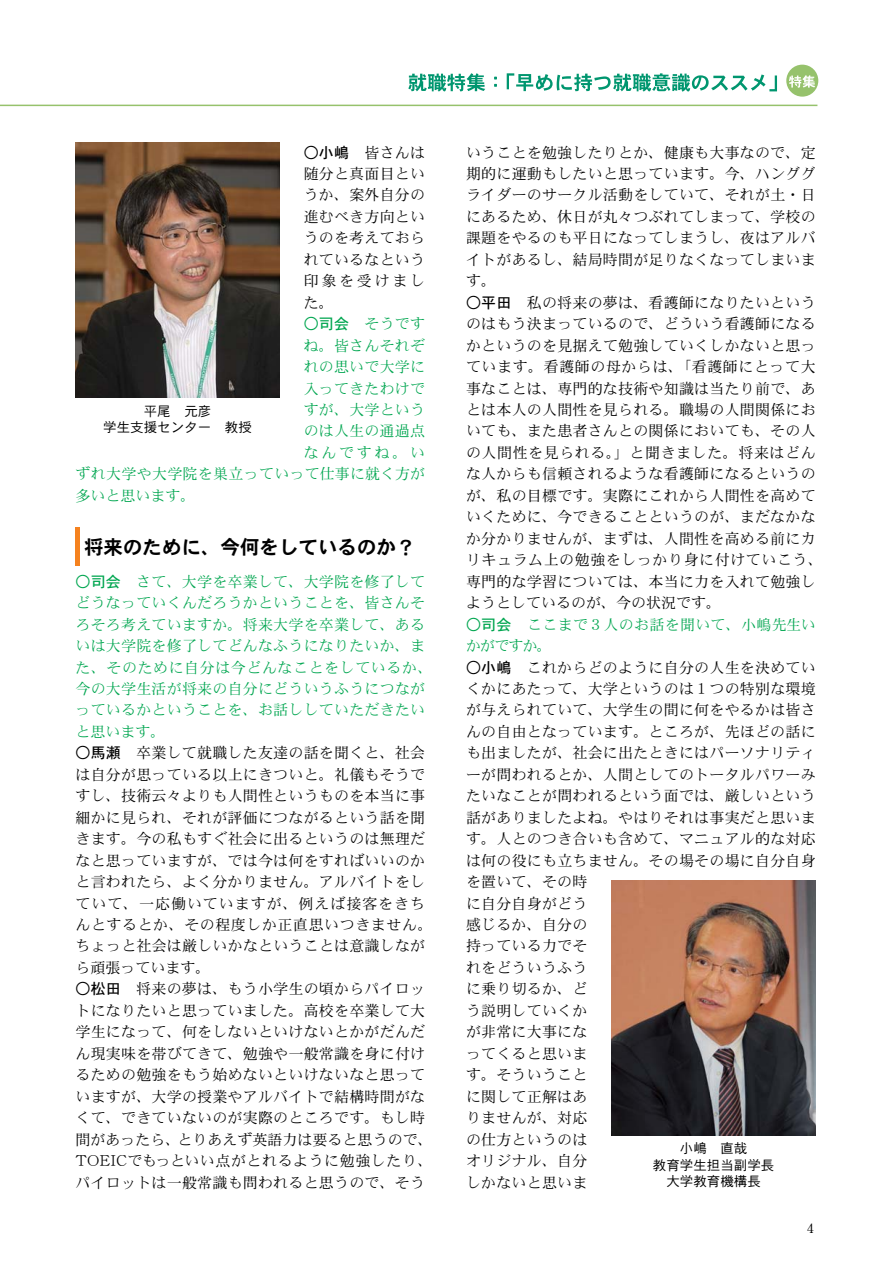
<style>
.page{position:relative;width:893px;height:1262px;background:#fff}
.page>*{position:absolute;margin:0;border:0;box-sizing:border-box;transform-origin:0 0}
.t1{font:19.5px "DFPHS Gothic CID W7";color:#000}
.t2{font:15px/21.5px "DFPHS Mincho CID W3";letter-spacing:.015em;color:#000}
.t3{font:15px/21.5px "DFPHS Mincho CID W3";letter-spacing:.015em;color:#00a650}
.t4{font:13.5px/16.5px "DFPHS Gothic CID W3";color:#000;text-align:center}
.t5{font:13.2px "Ryumin";color:#000}
.s1{font-family:"DFPHS Gothic CID W5"}
</style>
<div class="page">
<hr style="left:0;top:105px;width:817px;height:1px;background:#96c26c">
<div style="left:786px;top:65px;width:32px;height:32px;background:#96c26c;border-radius:50%"></div>
<svg style="left:789px;top:75px;width:26px;height:13px"></svg>
<svg style="left:408px;top:73px;width:77px;height:19px"></svg>
<svg style="left:494px;top:77px;width:3px;height:10px"></svg>
<svg style="left:506px;top:73px;width:271px;height:19px"></svg>
<div style="left:75px;top:527px;width:5px;height:39px;background:#f5821f"></div>
<img style="left:611px;top:880px;width:204px;height:255px">
<img style="left:75px;top:143px;width:205px;height:255px">
<p class="t2" style="left:304px;top:143px;width:123px;text-align:justify"><span class="s1">○小嶋</span> 皆さんは随分と真面目というか、案外自分の進むべき方向というのを考えておられているなという印象を受けました。</p>
<p class="t3" style="left:304px;top:315px;width:123px"><span class="s1">○司会</span> そうです</p>
<p class="t3" style="left:304px;top:336px;width:123px">ね。皆さんそれぞ</p>
<p class="t3" style="left:304px;top:358px;width:123px">れの思いで大学に</p>
<p class="t3" style="left:304px;top:379px;width:123px">入ってきたわけで</p>
<p class="t3" style="left:304px;top:401px;width:123px">すが、大学という</p>
<p class="t3" style="left:304px;top:422px;width:123px">のは人生の通過点</p>
<p class="t3" style="left:304px;top:443px;width:123px">なんですね。い</p>
<p class="t3" style="left:75px;top:465px;width:351px">ずれ大学や大学院を巣立っていって仕事に就く方が</p>
<p class="t3" style="left:75px;top:486px;width:121px">多いと思います。</p>
<h1 class="t1" style="left:84px;top:540px;width:333px">将来のために、今何をしているのか？</h1>
<p class="t3" style="left:75px;top:572px;width:358px"><span class="s1">○司会</span> さて、大学を卒業して、大学院を修了してどうなっていくんだろうかということを、皆さんそろそろ考えていますか。将来大学を卒業して、あるいは大学院を修了してどんなふうになりたいか、また、そのために自分は今どんなことをしているか、今の大学生活が将来の自分にどういうふうにつながっているかということを、お話ししていただきたいと思います。</p>
<p class="t2" style="left:75px;top:744px;width:359px"><span class="s1">○馬瀬</span> 卒業して就職した友達の話を聞くと、社会は自分が思っている以上にきついと。礼儀もそうですし、技術云々よりも人間性というものを本当に事細かに見られ、それが評価につながるという話を聞きます。今の私もすぐ社会に出るというのは無理だなと思っていますが、では今は何をすればいいのかと言われたら、よく分かりません。アルバイトをしていて、一応働いていますが、例えば接客をきちんとするとか、その程度しか正直思いつきません。ちょっと社会は厳しいかなということは意識しながら頑張っています。</p>
<p class="t2" style="left:75px;top:980px;width:359px"><span class="s1">○松田</span> 将来の夢は、もう小学生の頃からパイロットになりたいと思っていました。高校を卒業して大学生になって、何をしないといけないとかがだんだん現実味を帯びてきて、勉強や一般常識を身に付けるための勉強をもう始めないといけないなと思っていますが、大学の授業やアルバイトで結構時間がなくて、できていないのが実際のところです。もし時間があったら、とりあえず英語力は要ると思うので、<br>TOEICでもっといい点がとれるように勉強したり、パイロットは一般常識も問われると思うので、そう</p>
<p class="t4" style="left:103px;top:404px;width:150px">平尾　元彦<br>学生支援センター　教授</p>
<p class="t2" style="left:466px;top:143px;width:351px;text-align:justify">いうことを勉強したりとか、健康も大事なので、定期的に運動もしたいと思っています。今、ハンググライダーのサークル活動をしていて、それが土・日にあるため、休日が丸々つぶれてしまって、学校の課題をやるのも平日になってしまうし、夜はアルバイトがあるし、結局時間が足りなくなってしまいます。</p>
<p class="t2" style="left:466px;top:293px;width:359px"><span class="s1">○平田</span> 私の将来の夢は、看護師になりたいというのはもう決まっているので、どういう看護師になるかというのを見据えて勉強していくしかないと思っています。看護師の母からは、「看護師にとって大事なことは、専門的な技術や知識は当たり前で、あとは本人の人間性を見られる。職場の人間関係においても、また患者さんとの関係においても、その人の人間性を見られる。」と聞きました。将来はどんな人からも信頼されるような看護師になるというのが、私の目標です。実際にこれから人間性を高めていくために、今できることというのが、まだなかなか分かりませんが、まずは、人間性を高める前にカリキュラム上の勉強をしっかり身に付けていこう、専門的な学習については、本当に力を入れて勉強しようとしているのが、今の状況です。</p>
<p class="t3" style="left:466px;top:615px;width:351px"><span class="s1">○司会</span> ここまで３人のお話を聞いて、小嶋先生いかがですか。</p>
<p class="t2" style="left:466px;top:658px;width:351px"><span class="s1">○小嶋</span> これからどのように自分の人生を決めていくかにあたって、大学というのは１つの特別な環境が与えられていて、大学生の間に何をやるかは皆さんの自由となっています。ところが、先ほどの話にも出ましたが、社会に出たときにはパーソナリティーが問われるとか、人間としてのトータルパワーみたいなことが問われるという面では、厳しいという話がありましたよね。やはりそれは事実だと思います。人とのつき合いも含めて、マニュアル的な対応は何の役にも立ちません。その場その場に自分自身を置いて、その時<br>に自分自身がどう<br>感じるか、自分の<br>持っている力でそ<br>れをどういうふう<br>に乗り切るか、ど<br>う説明していくか<br>が非常に大事にな<br>ってくると思いま<br>す。そういうこと<br>に関して正解はあ<br>りませんが、対応<br>の仕方というのは<br>オリジナル、自分<br>しかないと思いま</p>
<p class="t5" style="left:807px;top:1223px;width:8px">4</p>
<p class="t4" style="left:652px;top:1141px;width:123px">小嶋　直哉<br>教育学生担当副学長大学教育機構長</p>
</div>
